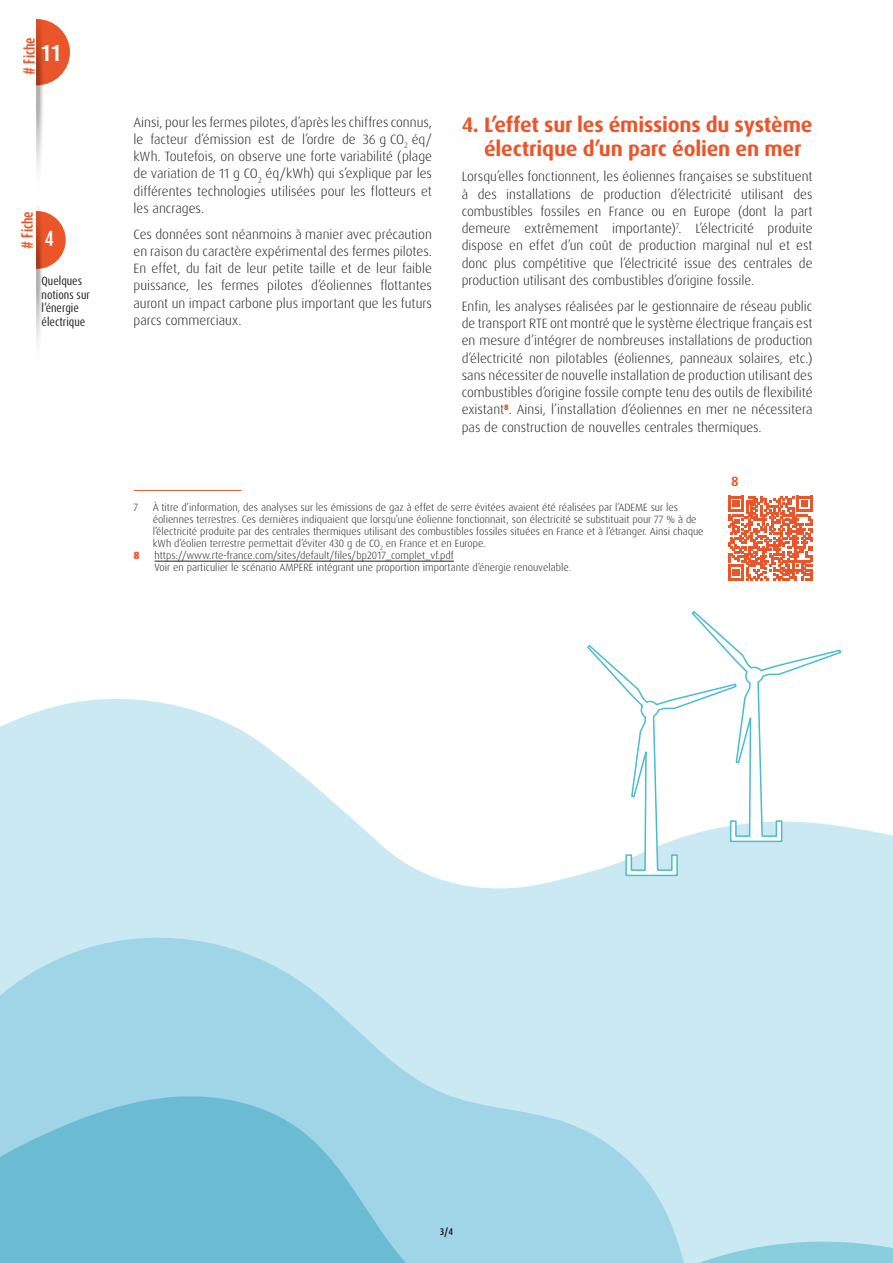
<style>
.page{position:relative;width:893px;height:1263px;background:#fff}
.page>*{position:absolute;margin:0;border:0;box-sizing:border-box;transform-origin:0 0}
.t1{font:700 condensed 23.25px "Dax Pro";color:#fff}
.t2{font:700 21px/23.2px "Dax Pro";letter-spacing:-.01em;color:#ea5529;text-align:center}
.t3{font:700 18px "Dax Compact Pro";color:#fff}
.t4{font:300 13.5px/17.2px "Dax Pro";color:#1d1d1b;text-align:justify}
.t5{font:700 13.5px "Dax Compact Pro";color:#ea5529}
.t6{font:700 13.5px "Dax Pro";color:#ea5529}
.t7{font:condensed 12px/13.5px "Dax Pro";color:#1d1d1b}
.t8{font:300 10.5px/12px "Dax Pro";color:#1d1d1b}
.t9{font:900 10.5px "Dax Pro";color:#ea5529}
.t10{font:700 condensed 9.75px "Dax Pro";color:#1d1d1b}
</style>
<div class="page">
<svg style="left:0;top:699px;width:893px;height:239px;fill:#cae9f3"></svg>
<svg style="left:586px;top:611px;width:256px;height:266px"></svg>
<svg style="left:0;top:938px;width:893px;height:158px;background:#bae1ee"></svg>
<svg style="left:0;top:1096px;width:893px;height:167px;background:#98d1e2"></svg>
<hr style="left:134px;top:490px;width:108px;height:1px;background:#ea5529">
<hr style="left:154px;top:561px;width:300px;height:1px;background:#1d1d1b">
<svg style="left:36px;top:207px;width:30px;height:136px"></svg>
<svg style="left:36px;top:18px;width:34px;height:152px"></svg>
<svg style="left:728px;top:496px;width:85px;height:85px"></svg>
<p class="t5" style="left:20px;top:75px;width:39px;rotate:-90deg"># Fiche</p>
<h1 class="t1" style="left:41px;top:38px;width:22px">11</h1>
<p class="t5" style="left:18px;top:249px;width:39px;rotate:-90deg"># Fiche</p>
<h3 class="t3" style="left:45px;top:227px;width:11px">4</h3>
<p class="t7" style="left:42px;top:275px;width:50px">Quelques notions sur l’énergie électrique</p>
<p class="t4" style="left:134px;top:113px;width:300px">Ainsi, pour les fermes pilotes, d’après les chiffres connus, le facteur d’émission est de l’ordre de 36 g CO<sub>2</sub> éq/ kWh. Toutefois, on observe une forte variabilité (plage de variation de 11 g CO<sub>2</sub> éq/kWh) qui s’explique par les différentes technologies utilisées pour les flotteurs et les ancrages.</p>
<p class="t4" style="left:134px;top:225px;width:300px">Ces données sont néanmoins à manier avec précaution en raison du caractère expérimental des fermes pilotes.<br>En effet, du fait de leur petite taille et de leur faible puissance, les fermes pilotes d’éoliennes flottantes auront un impact carbone plus important que les futurs parcs commerciaux.</p>
<h2 class="t2" style="left:462px;top:114px;width:352px">4. L’effet sur les émissions du système électrique d’un parc éolien en mer</h2>
<p class="t4" style="left:462px;top:168px;width:352px">Lorsqu’elles fonctionnent, les éoliennes françaises se substituent à des installations de production d’électricité utilisant des combustibles fossiles en France ou en Europe (dont la part demeure extrêmement importante)<sup>7</sup>. L’électricité produite dispose en effet d’un coût de production marginal nul et est donc plus compétitive que l’électricité issue des centrales de production utilisant des combustibles d’origine fossile.</p>
<p class="t4" style="left:462px;top:297px;width:352px">Enfin, les analyses réalisées par le gestionnaire de réseau public de transport RTE ont montré que le système électrique français est en mesure d’intégrer de nombreuses installations de production d’électricité non pilotables (éoliennes, panneaux solaires, etc.) sans nécessiter de nouvelle installation de production utilisant des combustibles d’origine fossile compte tenu des outils de flexibilité existant<sup>8</sup>. Ainsi, l’installation d’éoliennes en mer ne nécessitera pas de construction de nouvelles centrales thermiques.</p>
<p class="t6" style="left:731px;top:472px;width:9px">8</p>
<p class="t8" style="left:134px;top:501px;width:6px">7</p>
<p class="t8" style="left:153px;top:501px;width:552px">À titre d’information, des analyses sur les émissions de gaz à effet de serre évitées avaient été réalisées par l’ADEME sur les éoliennes terrestres. Ces dernières indiquaient que lorsqu’une éolienne fonctionnait, son électricité se substituait pour 77 % à de l’électricité produite par des centrales thermiques utilisant des combustibles fossiles situées en France et à l’étranger. Ainsi chaque kWh d’éolien terrestre permettait d’éviter 430 g de CO<sub>2</sub> en France et en Europe.</p>
<p class="t9" style="left:134px;top:548px;width:8px">8</p>
<p class="t8" style="left:154px;top:549px;width:418px">https://www.rte-france.com/sites/default/files/bp2017_complet_vf.pdf<br>Voir en particulier le scénario AMPERE intégrant une proportion importante d’énergie renouvelable.</p>
<p class="t10" style="left:440px;top:1225px;width:15px">3/4</p>
</div>
